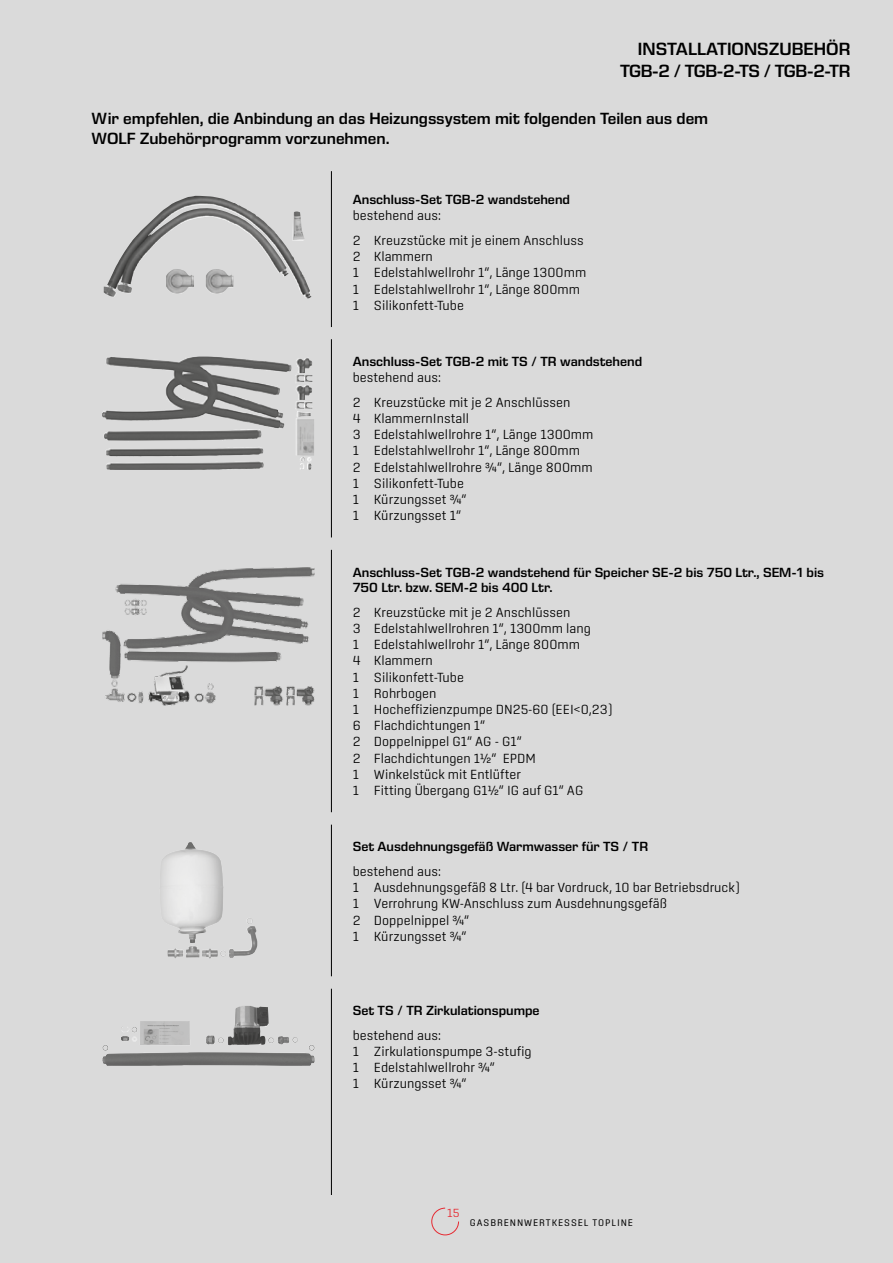
<style>
.page{position:relative;width:893px;height:1263px;background:#dadada}
.page>*{position:absolute;margin:0;border:0;box-sizing:border-box;transform-origin:0 0}
.t1{font:600 18px/21.6px "Eurostile Next LT Pro";color:#000;text-align:right}
.t2{font:600 16.5px/19.8px "Eurostile Next LT Pro";color:#000}
.t3{font:300 13.5px/16.2px "Center";color:#000}
.t4{font:600 13.5px/15.6px "Eurostile Next LT Pro";color:#000}
.t5{font:300 12px "Center";color:#e62a32}
.t6{font:9.75px "Center";letter-spacing:.095em;color:#000}
</style>
<div class="page">
<svg style="left:431px;top:1207px;width:28px;height:29px"></svg>
<hr style="left:331px;top:171px;width:1px;height:156px;background:#000">
<hr style="left:331px;top:339px;width:1px;height:199px;background:#000">
<hr style="left:331px;top:550px;width:1px;height:262px;background:#000">
<hr style="left:331px;top:824px;width:1px;height:152px;background:#000">
<hr style="left:331px;top:988px;width:1px;height:207px;background:#000">
<img style="left:104px;top:196px;width:208px;height:102px">
<img style="left:106px;top:356px;width:202px;height:48px">
<img style="left:102px;top:567px;width:213px;height:139px">
<img style="left:163px;top:842px;width:95px;height:116px">
<img style="left:121px;top:1006px;width:148px;height:40px">
<h1 class="t1" style="left:620px;top:38px;width:232px">INSTALLATIONSZUBEHÖR<br>TGB-2 / TGB-2-TS / TGB-2-TR</h1>
<p class="t2" style="left:92px;top:109px;width:618px">Wir empfehlen, die Anbindung an das Heizungssystem mit folgenden Teilen aus dem<br>WOLF Zubehörprogramm vorzunehmen.</p>
<p class="t4" style="left:353px;top:192px;width:219px">Anschluss-Set TGB-2 wandstehend</p>
<p class="t3" style="left:353px;top:203px;width:233px;line-height:24.8px">bestehend aus:<br>2 Kreuzstücke mit je einem Anschluss</p>
<p class="t3" style="left:353px;top:248px;width:235px">2 Klammern<br>1 Edelstahlwellrohr 1“, Länge 1300mm<br>1 Edelstahlwellrohr 1“, Länge 800mm<br>1 Silikonfett-Tube</p>
<p class="t4" style="left:353px;top:354px;width:291px">Anschluss-Set TGB-2 mit TS / TR wandstehend</p>
<p class="t3" style="left:353px;top:365px;width:219px;line-height:24.8px">bestehend aus:<br>2 Kreuzstücke mit je 2 Anschlüssen</p>
<p class="t3" style="left:353px;top:410px;width:242px">4 KlammernInstall<br>3 Edelstahlwellrohre 1“, Länge 1300mm<br>1 Edelstahlwellrohr 1“, Länge 800mm<br>2 Edelstahlwellrohre ¾“, Länge 800mm<br>1 Silikonfett-Tube<br>1 Kürzungsset ¾“<br>1 Kürzungsset 1“</p>
<p class="t4" style="left:353px;top:564px;width:473px">Anschluss-Set TGB-2 wandstehend für Speicher SE-2 bis 750 Ltr., SEM-1 bis<br>750 Ltr. bzw. SEM-2 bis 400 Ltr.</p>
<p class="t3" style="left:353px;top:604px;width:261px">2 Kreuzstücke mit je 2 Anschlüssen<br>3 Edelstahlwellrohren 1“, 1300mm lang<br>1 Edelstahlwellrohr 1“, Länge 800mm<br>4 Klammern<br>1 Silikonfett-Tube<br>1 Rohrbogen<br>1 Hocheffizienzpumpe DN25-60 (EEI&lt;0,23)<br>6 Flachdichtungen 1“<br>2 Doppelnippel G1“ AG - G1“<br>2 Flachdichtungen 1½“ EPDM<br>1 Winkelstück mit Entlüfter<br>1 Fitting Übergang G1½“ IG auf G1“ AG</p>
<p class="t4" style="left:353px;top:839px;width:297px">Set Ausdehnungsgefäß Warmwasser für TS / TR</p>
<p class="t3" style="left:353px;top:863px;width:389px">bestehend aus:<br>1 Ausdehnungsgefäß 8 Ltr. (4 bar Vordruck, 10 bar Betriebsdruck)<br>1 Verrohrung KW-Anschluss zum Ausdehnungsgefäß<br>2 Doppelnippel ¾“<br>1 Kürzungsset ¾“</p>
<p class="t4" style="left:353px;top:1003px;width:188px">Set TS / TR Zirkulationspumpe</p>
<p class="t3" style="left:353px;top:1027px;width:180px">bestehend aus:<br>1 Zirkulationspumpe 3-stufig<br>1 Edelstahlwellrohr ¾“<br>1 Kürzungsset ¾“</p>
<p class="t5" style="left:447px;top:1206px;width:14px">15</p>
<p class="t6" style="left:470px;top:1217px;width:165px">GASBRENNWERTKESSEL TOPLINE</p>
</div>
